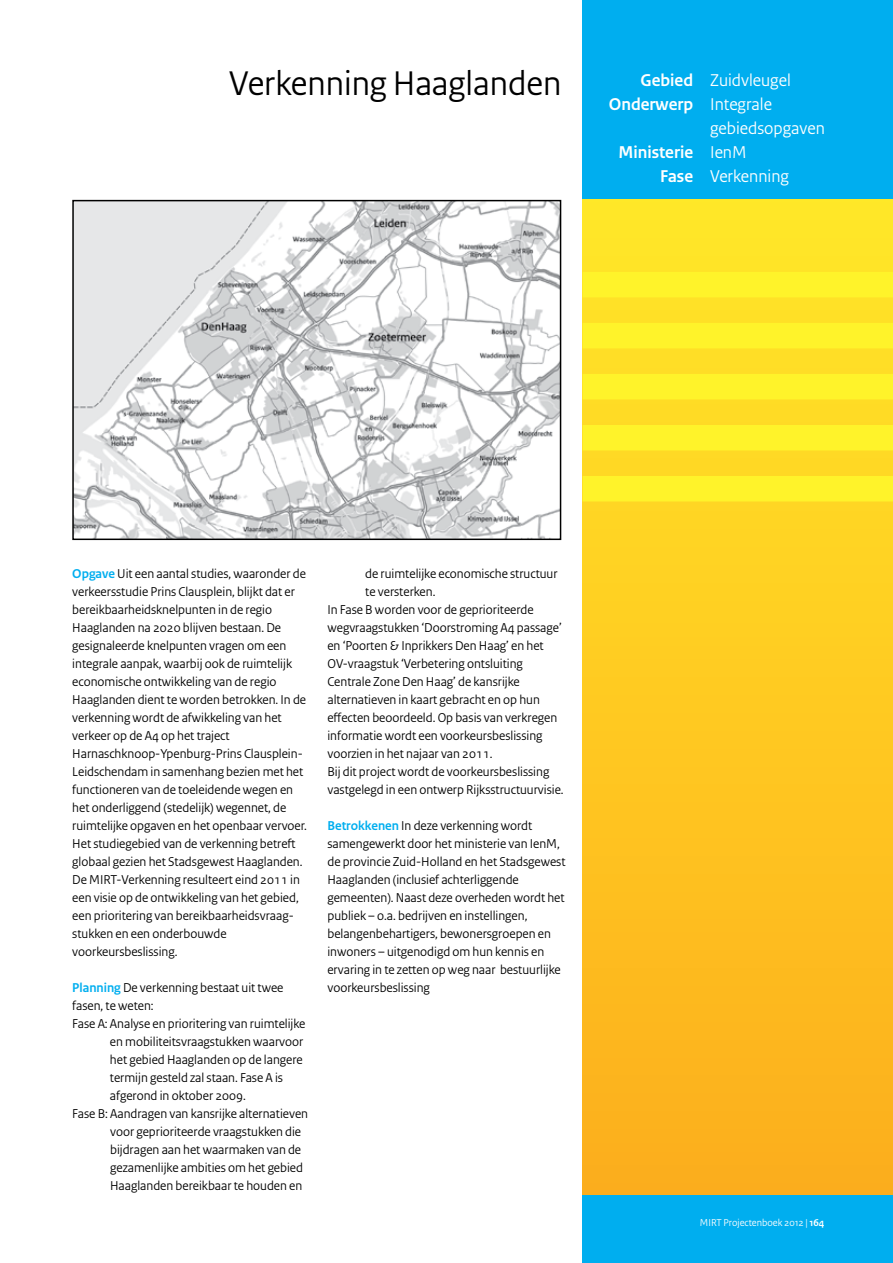
<style>
.page{position:relative;width:893px;height:1263px;background:#fff}
.page>*{position:absolute;margin:0;border:0;box-sizing:border-box;transform-origin:0 0}
.t1{font:36px "Rijksoverheid Sans";color:#000}
.t2{font:18px "Rijksoverheid Sans";color:#fff}
.t3{font:700 18px "Rijksoverheid Sans";color:#fff}
.t4{font:13.5px/18px "Rijksoverheid Sans";color:#000}
.t5{font:10.5px "Rijksoverheid Sans";color:#fff}
.s1{font-weight:700}
.s2{font-weight:400}
.s3{font-weight:700;color:#00aeef}
</style>
<div class="page">
<div style="left:583px;top:0;width:310px;height:1263px;background:#00aeef"></div>
<svg style="left:583px;top:200px;width:310px;height:995px;background:#fec520"></svg>
<img style="left:75px;top:203px;width:483px;height:334px">
<div style="left:72px;top:200px;width:489px;height:340px;border:2px solid #000"></div>
<svg style="left:583px;top:272px;width:310px;height:229px;background:#ffe827"></svg>
<h1 class="t1" style="left:229px;top:62px;width:333px">Verkenning Haaglanden</h1>
<h2 class="t2" style="left:641px;top:70px;width:152px"><span class="s1">Gebied</span> Zuidvleugel</h2>
<h2 class="t3" style="left:609px;top:94px;width:165px">Onderwerp <span class="s2">Integrale</span></h2>
<h2 class="t2" style="left:710px;top:118px;width:116px">gebiedsopgaven</h2>
<h2 class="t3" style="left:618px;top:142px;width:130px">Ministerie <span class="s2">IenM</span></h2>
<h2 class="t2" style="left:660px;top:165px;width:130px"><span class="s1">Fase</span> Verkenning</h2>
<p class="t4" style="left:72px;top:565px;width:236px"><span class="s3">Opgave</span> Uit een aantal studies, waaronder de verkeersstudie Prins Clausplein, blijkt dat er bereikbaarheidsknelpunten in de regio Haaglanden na 2020 blijven bestaan. De gesignaleerde knelpunten vragen om een integrale aanpak, waarbij ook de ruimtelijk economische ontwikkeling van de regio Haaglanden dient te worden betrokken. In de verkenning wordt de afwikkeling van het verkeer op de A4 op het traject Harnaschknoop-Ypenburg-Prins Clausplein-Leidschendam in samenhang bezien met het functioneren van de toeleidende wegen en het onderliggend (stedelijk) wegennet, de ruimtelijke opgaven en het openbaar vervoer.<br>Het studiegebied van de verkenning betreft globaal gezien het Stadsgewest Haaglanden.<br>De MIRT-Verkenning resulteert eind 2011 in een visie op de ontwikkeling van het gebied, een prioritering van bereikbaarheidsvraag&shy;stukken en een onderbouwde voorkeursbeslissing.</p>
<p class="t4" style="left:72px;top:979px;width:213px"><span class="s3">Planning</span> De verkenning bestaat uit twee</p>
<p class="t4" style="left:72px;top:997px;width:83px">fasen, te weten:</p>
<p class="t4" style="left:72px;top:1015px;width:235px">Fase A: Analyse en prioritering van ruimtelijke</p>
<p class="t4" style="left:110px;top:1033px;width:195px">en mobiliteitsvraagstukken waarvoor</p>
<p class="t4" style="left:110px;top:1051px;width:194px">het gebied Haaglanden op de langere</p>
<p class="t4" style="left:110px;top:1069px;width:175px">termijn gesteld zal staan. Fase A is</p>
<p class="t4" style="left:110px;top:1087px;width:137px">afgerond in oktober 2009.</p>
<p class="t4" style="left:72px;top:1104px;width:237px">Fase B: Aandragen van kansrijke alternatieven</p>
<p class="t4" style="left:110px;top:1122px;width:193px">voor geprioriteerde vraagstukken die</p>
<p class="t4" style="left:110px;top:1140px;width:193px">bijdragen aan het waarmaken van de</p>
<p class="t4" style="left:110px;top:1158px;width:194px">gezamenlijke ambities om het gebied</p>
<p class="t4" style="left:110px;top:1176px;width:194px">Haaglanden bereikbaar te houden en</p>
<p class="t4" style="left:365px;top:564px;width:194px">de ruimtelijke economische structuur</p>
<p class="t4" style="left:365px;top:582px;width:72px">te versterken.</p>
<p class="t4" style="left:327px;top:600px;width:208px">In Fase B worden voor de geprioriteerde</p>
<p class="t4" style="left:327px;top:618px;width:236px">wegvraagstukken ‘Doorstroming A4 passage’</p>
<p class="t4" style="left:327px;top:636px;width:218px">en ‘Poorten &amp; Inprikkers Den Haag’ en het</p>
<p class="t4" style="left:327px;top:654px;width:197px">OV-vraagstuk ‘Verbetering ontsluiting</p>
<p class="t4" style="left:327px;top:672px;width:194px">Centrale Zone Den Haag’ de kansrijke</p>
<p class="t4" style="left:327px;top:690px;width:214px">alternatieven in kaart gebracht en op hun</p>
<p class="t4" style="left:327px;top:708px;width:231px">effecten beoordeeld. Op basis van verkregen</p>
<p class="t4" style="left:327px;top:726px;width:217px">informatie wordt een voorkeursbeslissing</p>
<p class="t4" style="left:327px;top:744px;width:167px">voorzien in het najaar van 2011.</p>
<p class="t4" style="left:327px;top:762px;width:223px">Bij dit project wordt de voorkeursbeslissing</p>
<p class="t4" style="left:327px;top:780px;width:238px">vastgelegd in een ontwerp Rijksstructuurvisie.</p>
<p class="t4" style="left:327px;top:816px;width:240px"><span class="s3">Betrokkenen</span> In deze verkenning wordt samengewerkt door het ministerie van IenM, de provincie Zuid-Holland en het Stadsgewest Haaglanden (inclusief achterliggende gemeenten). Naast deze overheden wordt het publiek – o.a. bedrijven en instellingen, belangenbehartigers, bewonersgroepen en inwoners – uitgenodigd om hun kennis en ervaring in te zetten op weg naar bestuurlijke voorkeursbeslissing</p>
<p class="t5" style="left:700px;top:1216px;width:126px">MIRT Projectenboek 2012 | <span class="s1">164</span></p>
</div>
